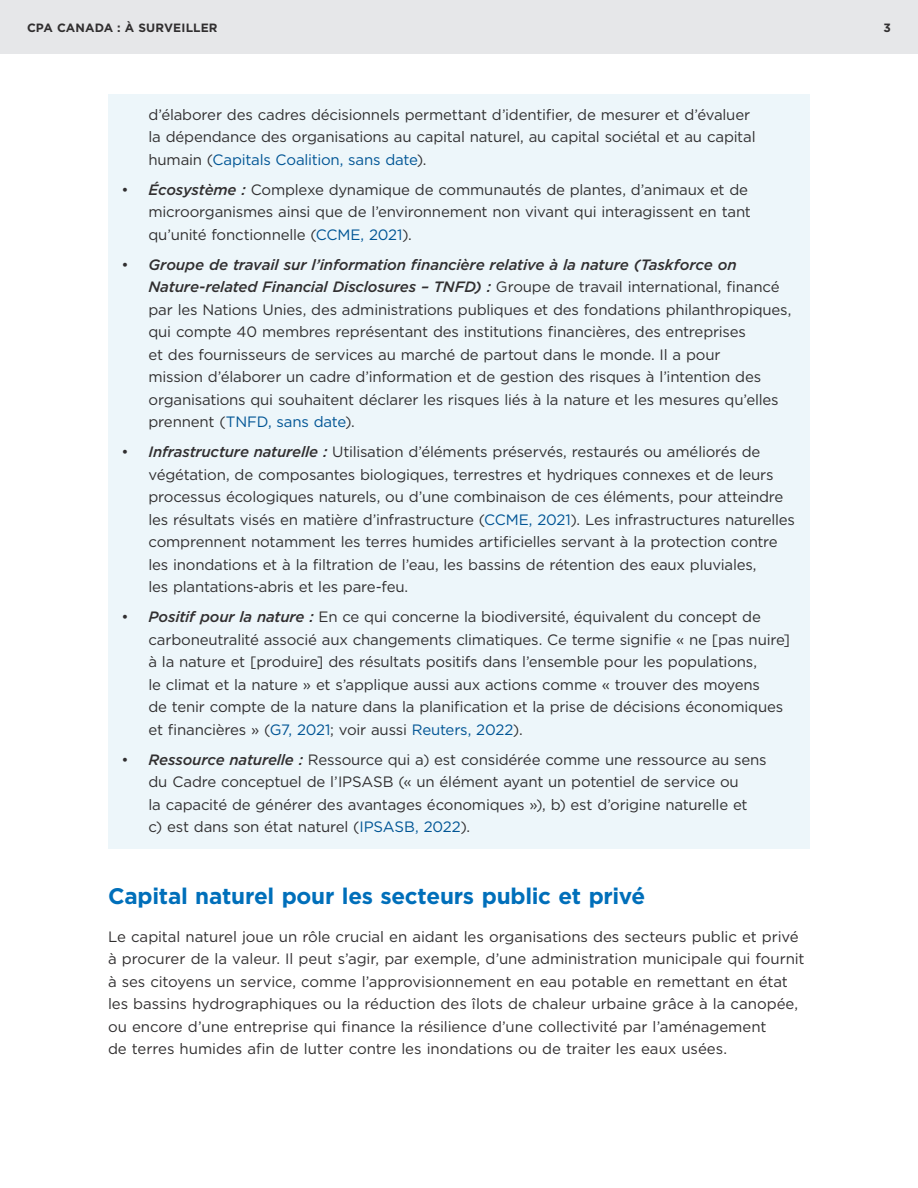
<style>
.page{position:relative;width:918px;height:1188px;background:#fff}
.page>*{position:absolute;margin:0;border:0;box-sizing:border-box;transform-origin:0 0}
.t1{font:700 22.5px "Gotham";letter-spacing:-.015em;color:#006fba}
.CPA__body{font:15px/22.5px "Gotham";letter-spacing:-.015em;color:#312f30}
.t2{font:700 12px "Gotham";letter-spacing:.005em;color:#312f30}
.s1{color:#005595}
.s2{font-weight:500;font-style:italic}
</style>
<div class="page">
<div style="left:0;top:0;width:918px;height:54px;background:#e6e7e9"></div>
<div style="left:108px;top:94px;width:702px;height:88px;background:#edf6fa"></div>
<div style="left:108px;top:170px;width:702px;height:86px;background:#edf6fa"></div>
<div style="left:108px;top:244px;width:702px;height:200px;background:#edf6fa"></div>
<div style="left:108px;top:432px;width:702px;height:177px;background:#edf6fa"></div>
<div style="left:108px;top:597px;width:702px;height:155px;background:#edf6fa"></div>
<div style="left:108px;top:740px;width:702px;height:109px;background:#edf6fa"></div>
<p class="t2" style="left:27px;top:20px;width:192px">CPA CANADA : À SURVEILLER</p>
<p class="t2" style="left:884px;top:20px;width:9px">3</p>
<p class="CPA__body" style="left:148px;top:103px;width:609px">d’élaborer des cadres décisionnels permettant d’identifier, de mesurer et d’évaluer la dépendance des organisations au capital naturel, au capital sociétal et au capital humain (<span class="s1">Capitals Coalition, sans date</span>).</p>
<p class="CPA__body" style="left:148px;top:178px;width:604px;text-indent:-27px">• <span class="s2">Écosystème :</span> Complexe dynamique de communautés de plantes, d’animaux et de microorganismes ainsi que de l’environnement non vivant qui interagissent en tant qu’unité fonctionnelle (<span class="s1">CCME, 2021</span>).</p>
<p class="CPA__body" style="left:148px;top:253px;width:644px;text-indent:-27px">• <span class="s2">Groupe de travail sur l’information financière relative à la nature (Taskforce on Nature-related Financial Disclosures – TNFD) :</span> Groupe de travail international, financé par les Nations Unies, des administrations publiques et des fondations philanthropiques, qui compte 40 membres représentant des institutions financières, des entreprises<br>et des fournisseurs de services au marché de partout dans le monde. Il a pour<br>mission d’élaborer un cadre d’information et de gestion des risques à l’intention des organisations qui souhaitent déclarer les risques liés à la nature et les mesures qu’elles prennent (<span class="s1">TNFD, sans date</span>).</p>
<p class="CPA__body" style="left:149px;top:441px;width:648px;text-indent:-27px">• <span class="s2">Infrastructure naturelle :</span> Utilisation d’éléments préservés, restaurés ou améliorés de végétation, de composantes biologiques, terrestres et hydriques connexes et de leurs processus écologiques naturels, ou d’une combinaison de ces éléments, pour atteindre les résultats visés en matière d’infrastructure (<span class="s1">CCME, 2021</span>). Les infrastructures naturelles comprennent notamment les terres humides artificielles servant à la protection contre les inondations et à la filtration de l’eau, les bassins de rétention des eaux pluviales,<br>les plantations-abris et les pare-feu.</p>
<p class="CPA__body" style="left:149px;top:606px;width:643px;text-indent:-27px">• <span class="s2">Positif pour la nature :</span> En ce qui concerne la biodiversité, équivalent du concept de carboneutralité associé aux changements climatiques. Ce terme signifie « ne [pas nuire] à la nature et [produire] des résultats positifs dans l’ensemble pour les populations,<br>le climat et la nature » et s’applique aussi aux actions comme « trouver des moyens<br>de tenir compte de la nature dans la planification et la prise de décisions économiques et financières » (<span class="s1">G7, 2021</span>; voir aussi <span class="s1">Reuters, 2022</span>).</p>
<p class="CPA__body" style="left:149px;top:748px;width:620px;text-indent:-27px">• <span class="s2">Ressource naturelle :</span> Ressource qui a) est considérée comme une ressource au sens du Cadre conceptuel de l’IPSASB (« un élément ayant un potentiel de service ou<br>la capacité de générer des avantages économiques »), b) est d’origine naturelle et<br>c) est dans son état naturel (<span class="s1">IPSASB, 2022</span>).</p>
<h3 class="t1" style="left:108px;top:882px;width:539px">Capital naturel pour les secteurs public et privé</h3>
<p class="CPA__body" style="left:108px;top:925px;width:698px">Le capital naturel joue un rôle crucial en aidant les organisations des secteurs public et privé à procurer de la valeur. Il peut s’agir, par exemple, d’une administration municipale qui fournit à ses citoyens un service, comme l’approvisionnement en eau potable en remettant en état les bassins hydrographiques ou la réduction des îlots de chaleur urbaine grâce à la canopée, ou encore d’une entreprise qui finance la résilience d’une collectivité par l’aménagement<br>de terres humides afin de lutter contre les inondations ou de traiter les eaux usées.</p>
</div>
